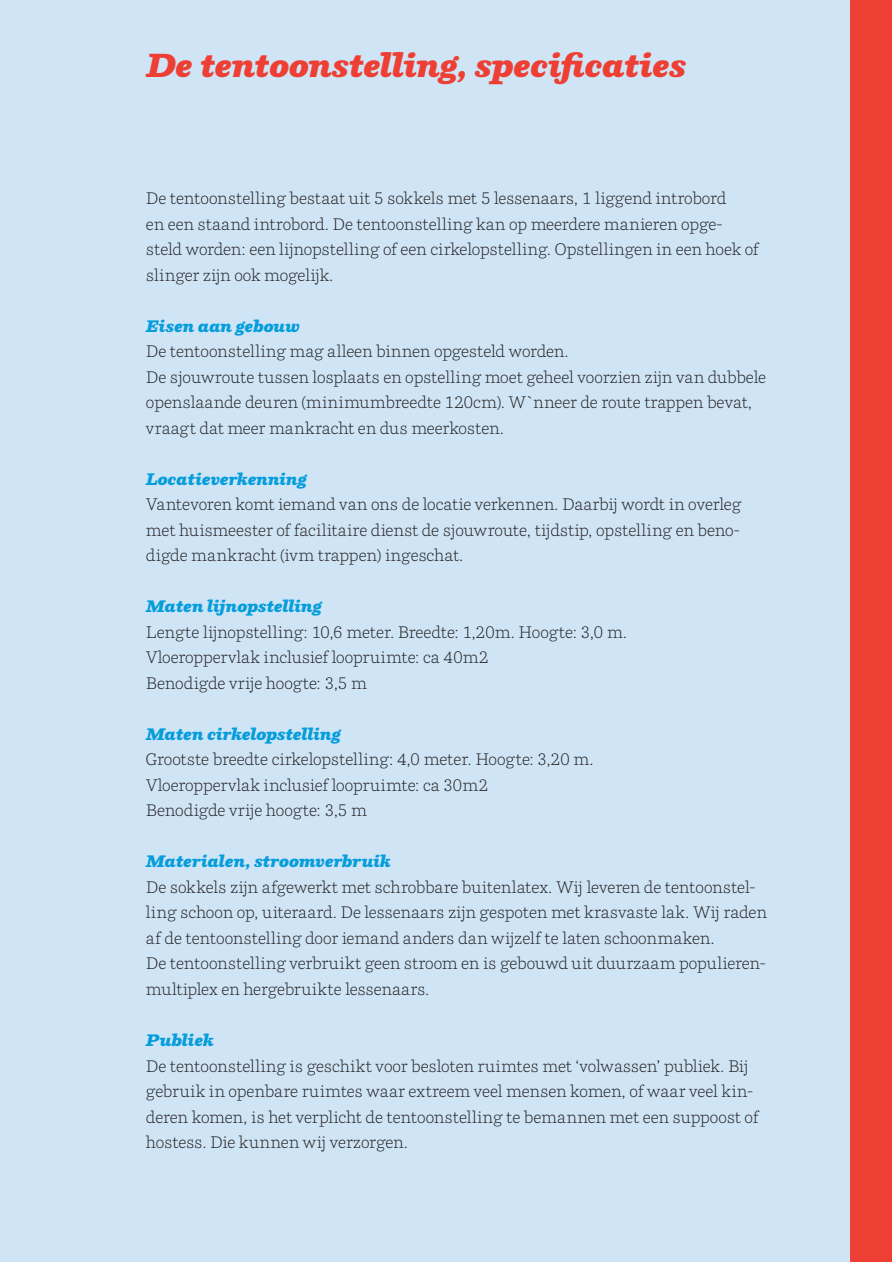
<style>
.page{position:relative;width:893px;height:1263px;background:#fff}
.page>*{position:absolute;margin:0;border:0;box-sizing:border-box;transform-origin:0 0}
.t1{font:italic 900 33px "Parry Std";letter-spacing:-.01em;color:#ee3f34}
.t2{font:300 16.5px/25.5px "Parry";color:#231f20}
.t3{font:italic 900 16.5px "Parry Std";letter-spacing:-.005em;color:#069ddc}
</style>
<div class="page">
<div style="left:0;top:0;width:891px;height:1261px;background:#cfe5f6"></div>
<div style="left:850px;top:0;width:41px;height:1261px;background:#ee3f34"></div>
<h1 class="t1" style="left:146px;top:44px;width:542px">De tentoonstelling, specificaties</h1>
<p class="t2" style="left:146px;top:185px;width:614px">De tentoonstelling bestaat uit 5 sokkels met 5 lessenaars, 1 liggend introbord<br>en een staand introbord. De tentoonstelling kan op meerdere manieren opge&shy;steld worden: een lijnopstelling of een cirkelopstelling. Opstellingen in een hoek of slinger zijn ook mogelijk.</p>
<p class="t3" style="left:146px;top:315px;width:156px">Eisen aan gebouw</p>
<p class="t2" style="left:146px;top:338px;width:621px">De tentoonstelling mag alleen binnen opgesteld worden.<br>De sjouwroute tussen losplaats en opstelling moet geheel voorzien zijn van dubbele openslaande deuren (minimumbreedte 120cm). W`nneer de route trappen bevat, vraagt dat meer mankracht en dus meerkosten.</p>
<p class="t3" style="left:146px;top:468px;width:163px">Locatieverkenning</p>
<p class="t2" style="left:146px;top:491px;width:597px;text-align:justify">Vantevoren komt iemand van ons de locatie verkennen. Daarbij wordt in overleg met huismeester of facilitaire dienst de sjouwroute, tijdstip, opstelling en beno&shy;digde mankracht (ivm trappen) ingeschat.</p>
<p class="t3" style="left:146px;top:596px;width:178px">Maten lijnopstelling</p>
<p class="t2" style="left:146px;top:619px;width:483px">Lengte lijnopstelling: 10,6 meter. Breedte: 1,20m. Hoogte: 3,0 m.<br>Vloeroppervlak inclusief loopruimte: ca 40m2<br>Benodigde vrije hoogte: 3,5 m</p>
<p class="t3" style="left:146px;top:723px;width:197px">Maten cirkelopstelling</p>
<p class="t2" style="left:146px;top:746px;width:449px">Grootste breedte cirkelopstelling: 4,0 meter. Hoogte: 3,20 m.<br>Vloeroppervlak inclusief loopruimte: ca 30m2<br>Benodigde vrije hoogte: 3,5 m</p>
<p class="t3" style="left:146px;top:851px;width:247px">Materialen, stroomverbruik</p>
<p class="t2" style="left:146px;top:874px;width:622px">De sokkels zijn afgewerkt met schrobbare buitenlatex. Wij leveren de tentoonstel&shy;ling schoon op, uiteraard. De lessenaars zijn gespoten met krasvaste lak. Wij raden af de tentoonstelling door iemand anders dan wijzelf te laten schoonmaken.<br>De tentoonstelling verbruikt geen stroom en is gebouwd uit duurzaam populieren&shy;multiplex en hergebruikte lessenaars.</p>
<p class="t3" style="left:146px;top:1029px;width:69px">Publiek</p>
<p class="t2" style="left:146px;top:1053px;width:614px">De tentoonstelling is geschikt voor besloten ruimtes met ‘volwassen’ publiek. Bij gebruik in openbare ruimtes waar extreem veel mensen komen, of waar veel kin&shy;deren komen, is het verplicht de tentoonstelling te bemannen met een suppoost of hostess. Die kunnen wij verzorgen.</p>
</div>
